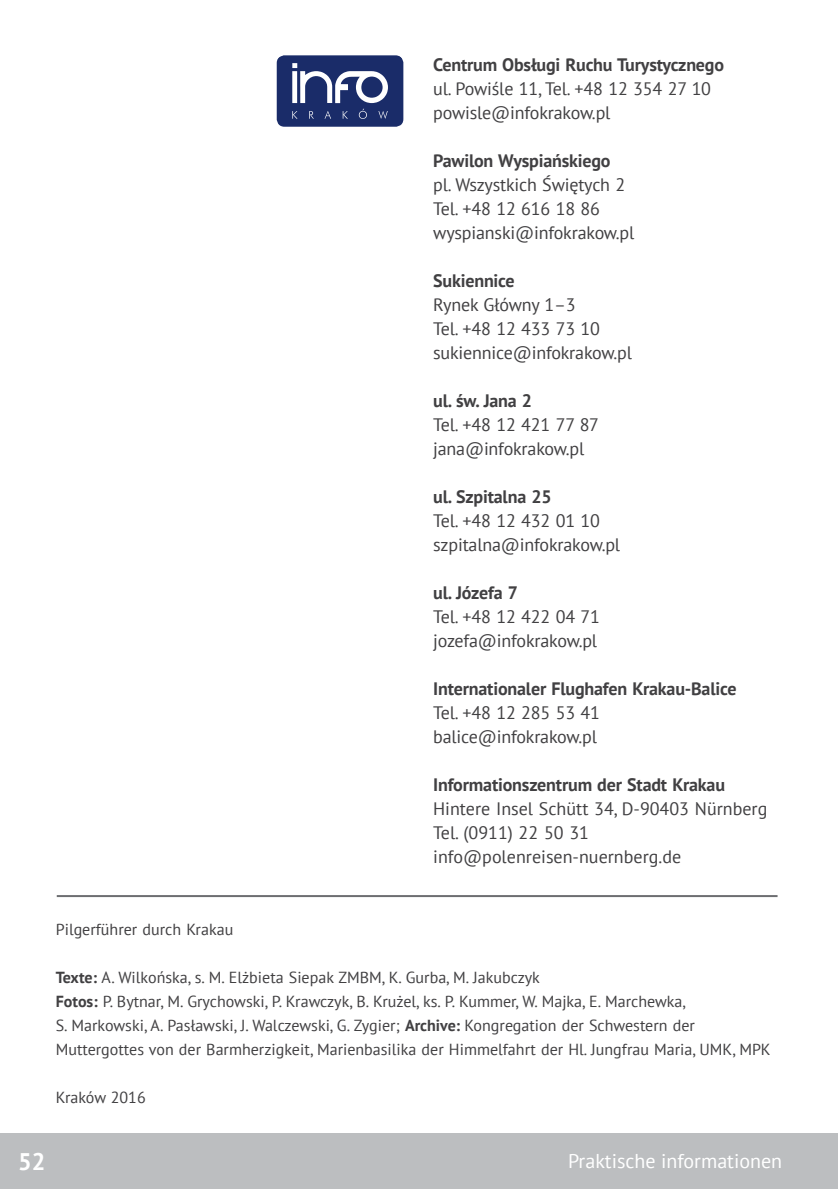
<style>
.page{position:relative;width:838px;height:1189px;background:#fff}
.page>*{position:absolute;margin:0;border:0;box-sizing:border-box;transform-origin:0 0}
.t1{font:700 24px "PT Sans";color:#fff}
.t2{font:20px "PT Sans";color:#fff}
.t3{font:18px "PT Sans";letter-spacing:-.01em;color:#414042}
.t4{font:700 18px "PT Sans";letter-spacing:-.01em;color:#414042}
.t5{font:16px/24px "PT Sans";color:#414042}
.s1{font-weight:700}
</style>
<div class="page">
<div style="left:0;top:1133px;width:837px;height:56px;background:#bcbec0"></div>
<hr style="left:57px;top:895px;width:720px;height:2px;background:#6d6e71">
<svg style="left:276px;top:55px;width:127px;height:72px;background:#425183"></svg>
<p class="t4" style="left:433px;top:53px;width:292px">Centrum Obsługi Ruchu Turystycznego</p>
<p class="t3" style="left:433px;top:77px;width:279px">ul. Powiśle 11, Tel. +48 12 354 27 10</p>
<p class="t3" style="left:433px;top:101px;width:179px">powisle@infokrakow.pl</p>
<p class="t4" style="left:433px;top:149px;width:179px">Pawilon Wyspiańskiego</p>
<p class="t3" style="left:433px;top:173px;width:193px">pl. Wszystkich Świętych 2</p>
<p class="t3" style="left:433px;top:197px;width:168px">Tel. +48 12 616 18 86</p>
<p class="t3" style="left:433px;top:221px;width:203px">wyspianski@infokrakow.pl</p>
<p class="t4" style="left:433px;top:269px;width:83px">Sukiennice</p>
<p class="t3" style="left:433px;top:293px;width:144px">Rynek Główny 1–3</p>
<p class="t3" style="left:433px;top:317px;width:168px">Tel. +48 12 433 73 10</p>
<p class="t3" style="left:433px;top:341px;width:200px">sukiennice@infokrakow.pl</p>
<p class="t4" style="left:433px;top:389px;width:100px">ul. św. Jana 2</p>
<p class="t3" style="left:433px;top:413px;width:167px">Tel. +48 12 421 77 87</p>
<p class="t3" style="left:433px;top:437px;width:152px">jana@infokrakow.pl</p>
<p class="t4" style="left:433px;top:485px;width:120px">ul. Szpitalna 25</p>
<p class="t3" style="left:433px;top:509px;width:168px">Tel. +48 12 432 01 10</p>
<p class="t3" style="left:433px;top:533px;width:188px">szpitalna@infokrakow.pl</p>
<p class="t4" style="left:433px;top:581px;width:86px">ul. Józefa 7</p>
<p class="t3" style="left:433px;top:605px;width:168px">Tel. +48 12 422 04 71</p>
<p class="t3" style="left:433px;top:629px;width:165px">jozefa@infokrakow.pl</p>
<p class="t4" style="left:433px;top:677px;width:305px">Internationaler Flughafen Krakau-Balice</p>
<p class="t3" style="left:433px;top:701px;width:168px">Tel. +48 12 285 53 41</p>
<p class="t3" style="left:433px;top:725px;width:165px">balice@infokrakow.pl</p>
<p class="t4" style="left:433px;top:773px;width:293px">Informationszentrum der Stadt Krakau</p>
<p class="t3" style="left:433px;top:797px;width:335px">Hintere Insel Schütt 34, D-90403 Nürnberg</p>
<p class="t3" style="left:433px;top:821px;width:157px">Tel. (0911) 22 50 31</p>
<p class="t3" style="left:433px;top:845px;width:249px">info@polenreisen-nuernberg.de</p>
<p class="t5" style="left:56px;top:917px;width:179px">Pilgerführer durch Krakau</p>
<p class="t5" style="left:56px;top:965px;width:485px"><span class="s1">Texte:</span> A. Wilkońska, s. M. Elżbieta Siepak ZMBM, K. Gurba, M. Jakubczyk</p>
<p class="t5" style="left:56px;top:989px;width:716px"><span class="s1">Fotos:</span> P. Bytnar, M. Grychowski, P. Krawczyk, B. Krużel, ks. P. Kummer, W. Majka, E. Marchewka,<br>S. Markowski, A. Pasławski, J. Walczewski, G. Zygier; <span class="s1">Archive:</span> Kongregation der Schwestern der<br>Muttergottes von der Barmherzigkeit, Marienbasilika der Himmelfahrt der Hl. Jungfrau Maria, UMK, MPK</p>
<p class="t5" style="left:56px;top:1085px;width:91px">Kraków 2016</p>
<p class="t1" style="left:18px;top:1145px;width:29px">52</p>
<p class="t2" style="left:568px;top:1148px;width:215px">Praktische informationen</p>
</div>
